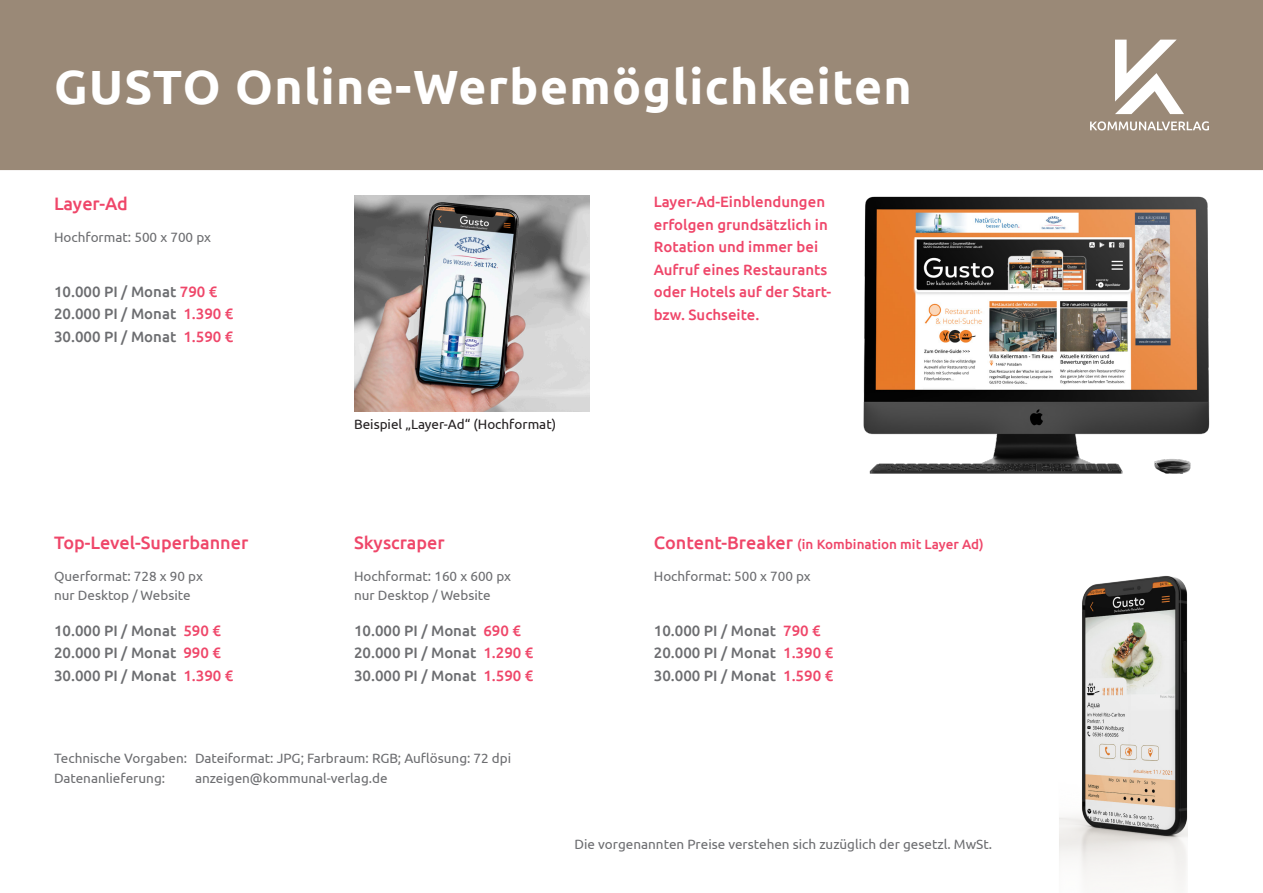
<style>
.page{position:relative;width:1263px;height:893px;background:#fff}
.page>*{position:absolute;margin:0;border:0;box-sizing:border-box;transform-origin:0 0}
.t1{font:700 48px "Ubuntu";letter-spacing:.03em;color:#fff}
._06____Ü3__über_Form{font:500 18px "Ubuntu";color:#ef4669}
._16_--_Anzeigenpreis{font:500 15px "Ubuntu";color:#6c6d70}
._06____Ü3__über_Form-2{font:500 15px/22.5px "Ubuntu";color:#ef4669}
._13____Format__ohne{font:13.5px/19.5px "Ubuntu";color:#6c6d70}
._06____Ü3__über_Form-3{font:500 13.5px "Ubuntu";color:#ef4669}
._13____Format__ohne-2{font:13.5px "Ubuntu";color:#231f20}
.s1{color:#ef4669}
.s2{font-size:18px}
</style>
<div class="page">
<div style="left:0;top:0;width:1263px;height:170px;background:#9a8977"></div>
<svg style="left:1115px;top:40px;width:69px;height:74px"></svg>
<svg style="left:1090px;top:121px;width:119px;height:9px"></svg>
<img style="left:354px;top:196px;width:235px;height:215px">
<img style="left:718px;top:157px;width:545px;height:317px">
<img style="left:1059px;top:575px;width:129px;height:318px">
<p class="t1" style="left:54px;top:58px;width:859px">GUSTO Online-Werbemöglichkeiten</p>
<p class="_06____Ü3__über_Form" style="left:54px;top:192px;width:75px">Layer-Ad</p>
<p class="_13____Format__ohne" style="left:54px;top:227px;width:158px">Hochformat: 500 x 700 px</p>
<p class="_16_--_Anzeigenpreis" style="left:54px;top:282px;width:165px">10.000 PI / Monat <span class="s1">790 €</span></p>
<p class="_16_--_Anzeigenpreis" style="left:54px;top:304px;width:181px">20.000 PI / Monat <span class="s1">1.390 €</span></p>
<p class="_16_--_Anzeigenpreis" style="left:54px;top:327px;width:181px">30.000 PI / Monat <span class="s1">1.590 €</span></p>
<p class="_13____Format__ohne-2" style="left:354px;top:416px;width:204px">Beispiel „Layer-Ad“ (Hochformat)</p>
<p class="_06____Ü3__über_Form-2" style="left:654px;top:190px;width:179px">Layer-Ad-Einblendungen erfolgen grundsätzlich in<br>Rotation und immer bei<br>Aufruf eines Restaurants oder Hotels auf der Start&shy;bzw. Suchseite.</p>
<p class="_06____Ü3__über_Form" style="left:54px;top:531px;width:196px">Top-Level-Superbanner</p>
<p class="_13____Format__ohne" style="left:54px;top:566px;width:150px">Querformat: 728 x 90 px nur Desktop / Website</p>
<p class="_16_--_Anzeigenpreis" style="left:54px;top:621px;width:168px">10.000 PI / Monat <span class="s1">590 €</span></p>
<p class="_16_--_Anzeigenpreis" style="left:54px;top:644px;width:168px">20.000 PI / Monat <span class="s1">990 €</span></p>
<p class="_16_--_Anzeigenpreis" style="left:54px;top:666px;width:181px">30.000 PI / Monat <span class="s1">1.390 €</span></p>
<p class="_06____Ü3__über_Form" style="left:354px;top:531px;width:92px">Skyscraper</p>
<p class="_13____Format__ohne" style="left:354px;top:566px;width:158px">Hochformat: 160 x 600 px nur Desktop / Website</p>
<p class="_16_--_Anzeigenpreis" style="left:354px;top:621px;width:168px">10.000 PI / Monat <span class="s1">690 €</span></p>
<p class="_16_--_Anzeigenpreis" style="left:354px;top:644px;width:181px">20.000 PI / Monat <span class="s1">1.290 €</span></p>
<p class="_16_--_Anzeigenpreis" style="left:354px;top:666px;width:181px">30.000 PI / Monat <span class="s1">1.590 €</span></p>
<p class="_13____Format__ohne" style="left:54px;top:748px;width:459px">Technische Vorgaben: Dateiformat: JPG; Farbraum: RGB; Auflösung: 72 dpi</p>
<p class="_13____Format__ohne" style="left:54px;top:768px;width:113px">Datenanlieferung:</p>
<p class="_13____Format__ohne" style="left:195px;top:768px;width:194px">anzeigen@kommunal-verlag.de</p>
<p class="_06____Ü3__über_Form-3" style="left:654px;top:535px;width:331px"><span class="s2">Content-Breaker</span> (in Kombination mit Layer Ad)</p>
<p class="_13____Format__ohne" style="left:654px;top:566px;width:158px">Hochformat: 500 x 700 px</p>
<p class="_16_--_Anzeigenpreis" style="left:654px;top:621px;width:168px">10.000 PI / Monat <span class="s1">790 €</span></p>
<p class="_16_--_Anzeigenpreis" style="left:654px;top:644px;width:181px">20.000 PI / Monat <span class="s1">1.390 €</span></p>
<p class="_16_--_Anzeigenpreis" style="left:654px;top:666px;width:181px">30.000 PI / Monat <span class="s1">1.590 €</span></p>
<p class="_13____Format__ohne" style="left:575px;top:834px;width:419px">Die vorgenannten Preise verstehen sich zuzüglich der gesetzl. MwSt.</p>
</div>
